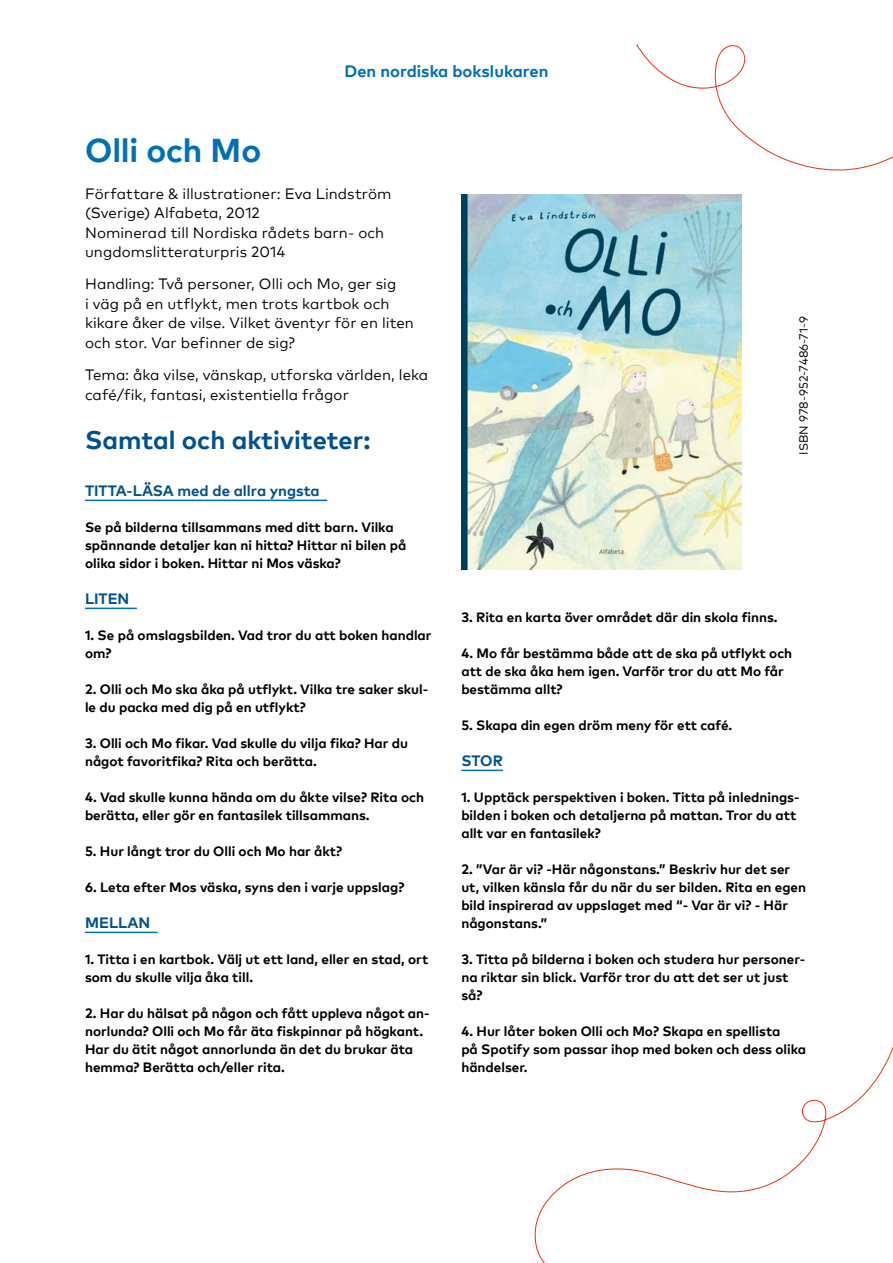
<style>
.page{position:relative;width:893px;height:1263px;background:#fff}
.page>*{position:absolute;margin:0;border:0;box-sizing:border-box;transform-origin:0 0}
.t1{font:700 33px "Mark Pro";letter-spacing:-.005em;color:#0070b7}
.t2{font:700 25.5px "Mark Pro";color:#00518d}
.Header_txt{font:700 16.5px "Mark Pro";color:#0070b7}
.P_10{font:15px/19.5px "Mark Pro";letter-spacing:.005em;color:#000}
.P_10_space{font:15px/19.5px "Mark Pro";letter-spacing:.005em;color:#000}
.Alleviivattu_väliots{font:700 15px "Mark Pro";color:#00518d}
.P_9_12_bold_space{font:700 13.5px/18px "Mark Pro";color:#000}
.ISBN{font:12px "Mark Pro";color:#000}
</style>
<div class="page">
<hr style="left:85px;top:500px;width:242px;height:1px;background:#0070b7">
<hr style="left:85px;top:608px;width:52px;height:1px;background:#0070b7">
<hr style="left:85px;top:932px;width:73px;height:1px;background:#0070b7">
<hr style="left:461px;top:770px;width:42px;height:1px;background:#0070b7">
<svg style="left:636px;top:44px;width:257px;height:127px"></svg>
<svg style="left:534px;top:1046px;width:359px;height:217px"></svg>
<img style="left:461px;top:194px;width:280px;height:375px">
<p class="Header_txt" style="left:345px;top:58px;width:205px">Den nordiska bokslukaren</p>
<h1 class="t1" style="left:85px;top:125px;width:178px">Olli och Mo</h1>
<p class="P_10_space" style="left:85px;top:182px;width:308px">Författare &amp; illustrationer: Eva Lindström (Sverige) Alfabeta, 2012</p>
<p class="P_10" style="left:85px;top:221px;width:301px">Nominerad till Nordiska rådets barn- och ungdomslitteraturpris 2014</p>
<p class="P_10" style="left:85px;top:273px;width:330px">Handling: Två personer, Olli och Mo, ger sig<br>i väg på en utflykt, men trots kartbok och kikare åker de vilse. Vilket äventyr för en liten och stor. Var befinner de sig?</p>
<p class="P_10" style="left:85px;top:364px;width:345px">Tema: åka vilse, vänskap, utforska världen, leka café/fik, fantasi, existentiella frågor</p>
<h2 class="t2" style="left:85px;top:421px;width:287px">Samtal och aktiviteter:</h2>
<p class="Alleviivattu_väliots" style="left:85px;top:479px;width:236px">TITTA-LÄSA med de allra yngsta</p>
<p class="P_9_12_bold_space" style="left:85px;top:517px;width:323px">Se på bilderna tillsammans med ditt barn. Vilka spännande detaljer kan ni hitta? Hittar ni bilen på olika sidor i boken. Hittar ni Mos väska?</p>
<p class="Alleviivattu_väliots" style="left:85px;top:587px;width:46px">LITEN</p>
<p class="P_9_12_bold_space" style="left:85px;top:625px;width:348px">1. Se på omslagsbilden. Vad tror du att boken handlar om?</p>
<p class="P_9_12_bold_space" style="left:85px;top:679px;width:345px">2. Olli och Mo ska åka på utflykt. Vilka tre saker skul&shy;le du packa med dig på en utflykt?</p>
<p class="P_9_12_bold_space" style="left:85px;top:733px;width:324px">3. Olli och Mo fikar. Vad skulle du vilja fika? Har du något favoritfika? Rita och berätta.</p>
<p class="P_9_12_bold_space" style="left:85px;top:787px;width:341px">4. Vad skulle kunna hända om du åkte vilse? Rita och berätta, eller gör en fantasilek tillsammans.</p>
<p class="P_9_12_bold_space" style="left:85px;top:841px;width:259px">5. Hur långt tror du Olli och Mo har åkt?</p>
<p class="P_9_12_bold_space" style="left:85px;top:877px;width:321px">6. Leta efter Mos väska, syns den i varje uppslag?</p>
<p class="Alleviivattu_väliots" style="left:85px;top:911px;width:67px">MELLAN</p>
<p class="P_9_12_bold_space" style="left:85px;top:949px;width:345px">1. Titta i en kartbok. Välj ut ett land, eller en stad, ort som du skulle vilja åka till.</p>
<p class="P_9_12_bold_space" style="left:85px;top:1003px;width:346px">2. Har du hälsat på någon och fått uppleva något an&shy;norlunda? Olli och Mo får äta fiskpinnar på högkant.<br>Har du ätit något annorlunda än det du brukar äta hemma? Berätta och/eller rita.</p>
<p class="ISBN" style="left:795px;top:454px;width:140px;rotate:-90deg">ISBN 978-952-7486-71-9</p>
<p class="P_9_12_bold_space" style="left:461px;top:607px;width:318px">3. Rita en karta över området där din skola finns.</p>
<p class="P_9_12_bold_space" style="left:461px;top:643px;width:332px">4. Mo får bestämma både att de ska på utflykt och att de ska åka hem igen. Varför tror du att Mo får bestämma allt?</p>
<p class="P_9_12_bold_space" style="left:461px;top:715px;width:272px">5. Skapa din egen dröm meny för ett café.</p>
<p class="Alleviivattu_väliots" style="left:461px;top:749px;width:43px">STOR</p>
<p class="P_9_12_bold_space" style="left:461px;top:787px;width:340px">1. Upptäck perspektiven i boken. Titta på inlednings&shy;bilden i boken och detaljerna på mattan. Tror du att allt var en fantasilek?</p>
<p class="P_9_12_bold_space" style="left:461px;top:859px;width:346px">2. ”Var är vi? -Här någonstans.” Beskriv hur det ser ut, vilken känsla får du när du ser bilden. Rita en egen bild inspirerad av uppslaget med “- Var är vi? - Här någonstans.”</p>
<p class="P_9_12_bold_space" style="left:461px;top:949px;width:346px">3. Titta på bilderna i boken och studera hur personer&shy;na riktar sin blick. Varför tror du att det ser ut just så?</p>
<p class="P_9_12_bold_space" style="left:461px;top:1021px;width:346px">4. Hur låter boken Olli och Mo? Skapa en spellista<br>på Spotify som passar ihop med boken och dess olika händelser.</p>
</div>
